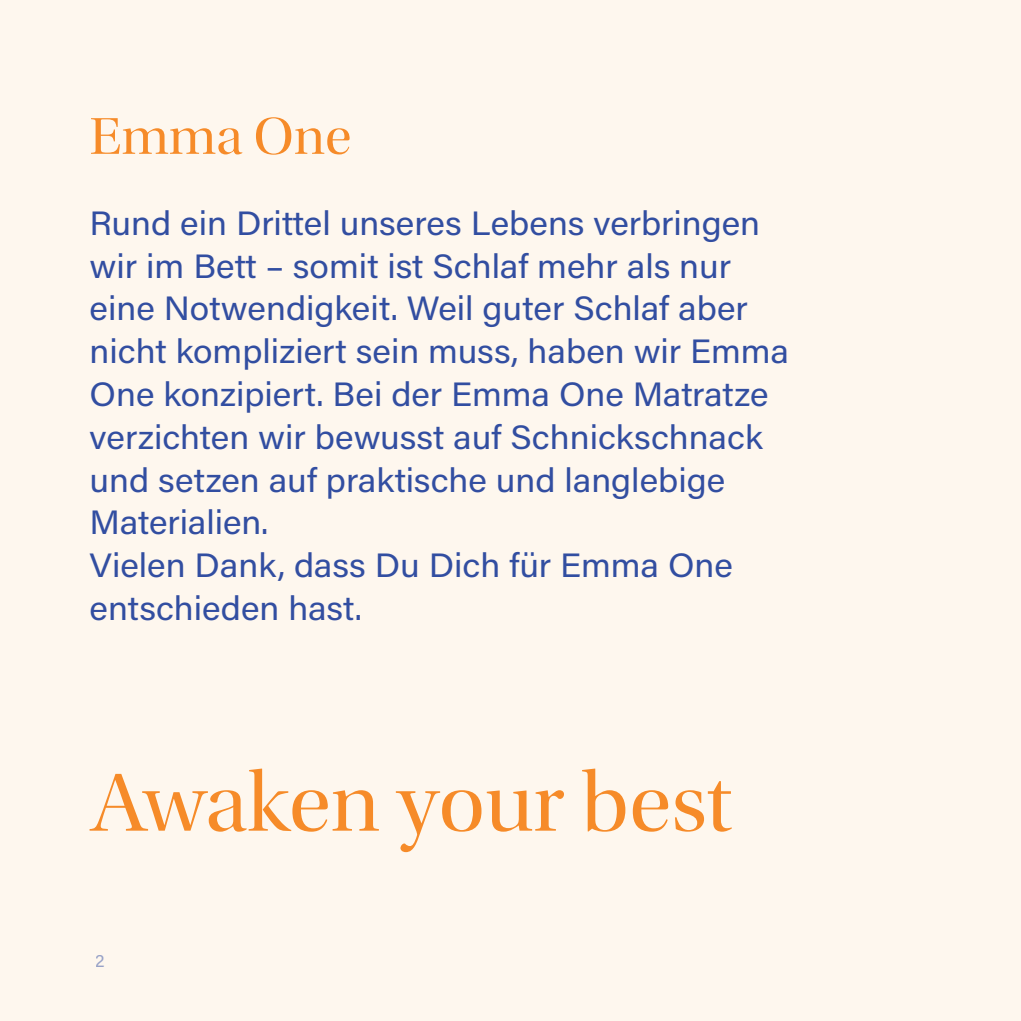
<style>
.page{position:relative;width:1021px;height:1021px;background:#fff}
.page>*{position:absolute;margin:0;border:0;box-sizing:border-box;transform-origin:0 0}
.t1{font:85.5px "Utopia Std Disp";color:#f68b29;scale:1.04 1}
.t2{font:54px "Utopia Std Disp";color:#f68b29;scale:1.04 1}
.t3{font:33.75px/42.8px "Acumin Pro";color:#324ea1;scale:1.04 1}
.t4{font:18px "Acumin Pro";color:#324ea1}
</style>
<div class="page">
<div style="left:0;top:0;width:1020px;height:1020px;background:#fef7ee"></div>
<h2 class="t2" style="left:90px;top:108px;width:253px">Emma One</h2>
<p class="t3" style="left:90px;top:200px;width:674px">Rund ein Drittel unseres Lebens verbringen wir im Bett – somit ist Schlaf mehr als nur eine Notwendigkeit. Weil guter Schlaf aber nicht kompliziert sein muss, haben wir Emma One konzipiert. Bei der Emma One Matratze verzichten wir bewusst auf Schnickschnack und setzen auf praktische und langlebige Materialien.<br>Vielen Dank, dass Du Dich für Emma One entschieden hast.</p>
<h1 class="t1" style="left:90px;top:757px;width:619px">Awaken your best</h1>
<p class="t4" style="left:96px;top:948px;width:11px">2</p>
</div>
